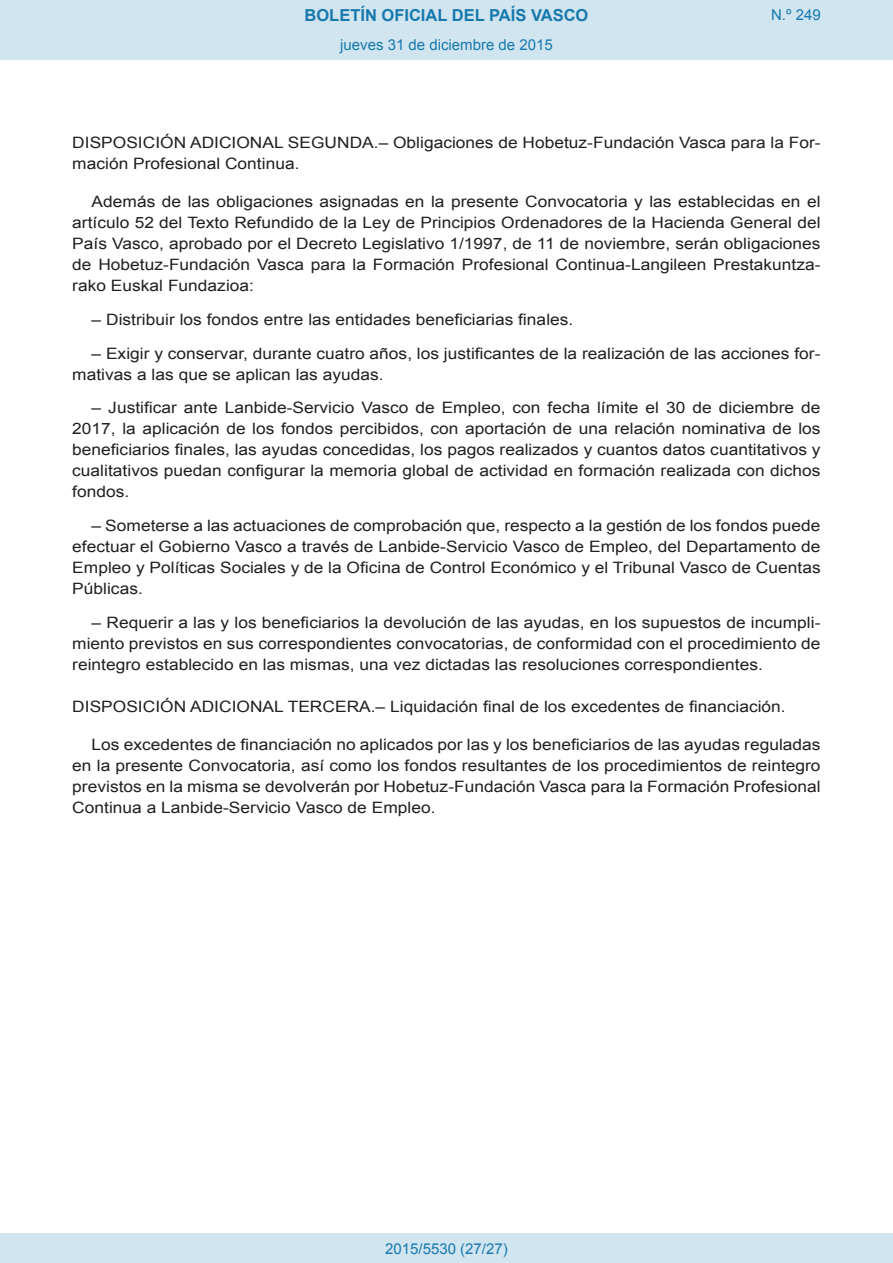
<style>
.page{position:relative;width:893px;height:1263px;background:#fff}
.page>*{position:absolute;margin:0;border:0;box-sizing:border-box;transform-origin:0 0}
.t1{font:700 16.5px "Arial";color:#1879ad}
.BOPVDetalle{font:15.6px/21px "Arial";color:#231f20;text-align:justify;scale:1.11 1}
.BOPVDisposicionTitul{font:15.6px/21px "Arial";color:#231f20;scale:1.11 1}
.Paginacion_Centro{font:15px "Arial";color:#1879ad}
</style>
<div class="page">
<div style="left:0;top:0;width:893px;height:60px;background:#d0e5f0"></div>
<div style="left:0;top:1233px;width:893px;height:30px;background:#d0e5f0"></div>
<p class="t1" style="left:305px;top:4px;width:285px">BOLETÍN OFICIAL DEL PAÍS VASCO</p>
<p class="Paginacion_Centro" style="left:340px;top:35px;width:214px">jueves 31 de diciembre de 2015</p>
<p class="Paginacion_Centro" style="left:771px;top:5px;width:51px">N.º 249</p>
<p class="BOPVDisposicionTitul" style="left:72px;top:132px;width:676px">DISPOSICIÓN ADICIONAL SEGUNDA.– Obligaciones de Hobetuz-Fundación Vasca para la For&shy;mación Profesional Continua.</p>
<p class="BOPVDetalle" style="left:72px;top:191px;width:676px;text-indent:19px">Además de las obligaciones asignadas en la presente Convocatoria y las establecidas en el artículo 52 del Texto Refundido de la Ley de Principios Ordenadores de la Hacienda General del País Vasco, aprobado por el Decreto Legislativo 1/1997, de 11 de noviembre, serán obligaciones de Hobetuz-Fundación Vasca para la Formación Profesional Continua-Langileen Prestakuntza&shy;rako Euskal Fundazioa:</p>
<p class="BOPVDetalle" style="left:92px;top:309px;width:435px">– Distribuir los fondos entre las entidades beneficiarias finales.</p>
<p class="BOPVDetalle" style="left:72px;top:343px;width:676px;text-indent:19px">– Exigir y conservar, durante cuatro años, los justificantes de la realización de las acciones for&shy;mativas a las que se aplican las ayudas.</p>
<p class="BOPVDetalle" style="left:72px;top:398px;width:676px;text-indent:19px">– Justificar ante Lanbide-Servicio Vasco de Empleo, con fecha límite el 30 de diciembre de 2017, la aplicación de los fondos percibidos, con aportación de una relación nominativa de los beneficiarios finales, las ayudas concedidas, los pagos realizados y cuantos datos cuantitativos y cualitativos puedan configurar la memoria global de actividad en formación realizada con dichos fondos.</p>
<p class="BOPVDetalle" style="left:72px;top:515px;width:676px;text-indent:19px">– Someterse a las actuaciones de comprobación que, respecto a la gestión de los fondos puede efectuar el Gobierno Vasco a través de Lanbide-Servicio Vasco de Empleo, del Departamento de Empleo y Políticas Sociales y de la Oficina de Control Económico y el Tribunal Vasco de Cuentas Públicas.</p>
<p class="BOPVDetalle" style="left:72px;top:612px;width:676px;text-indent:19px">– Requerir a las y los beneficiarios la devolución de las ayudas, en los supuestos de incumpli&shy;miento previstos en sus correspondientes convocatorias, de conformidad con el procedimiento de reintegro establecido en las mismas, una vez dictadas las resoluciones correspondientes.</p>
<p class="BOPVDisposicionTitul" style="left:72px;top:696px;width:644px">DISPOSICIÓN ADICIONAL TERCERA.– Liquidación final de los excedentes de financiación.</p>
<p class="BOPVDetalle" style="left:72px;top:734px;width:676px;text-indent:19px">Los excedentes de financiación no aplicados por las y los beneficiarios de las ayudas reguladas en la presente Convocatoria, así como los fondos resultantes de los procedimientos de reintegro previstos en la misma se devolverán por Hobetuz-Fundación Vasca para la Formación Profesional Continua a Lanbide-Servicio Vasco de Empleo.</p>
<p class="Paginacion_Centro" style="left:385px;top:1238px;width:124px">2015/5530 (27/27)</p>
</div>
